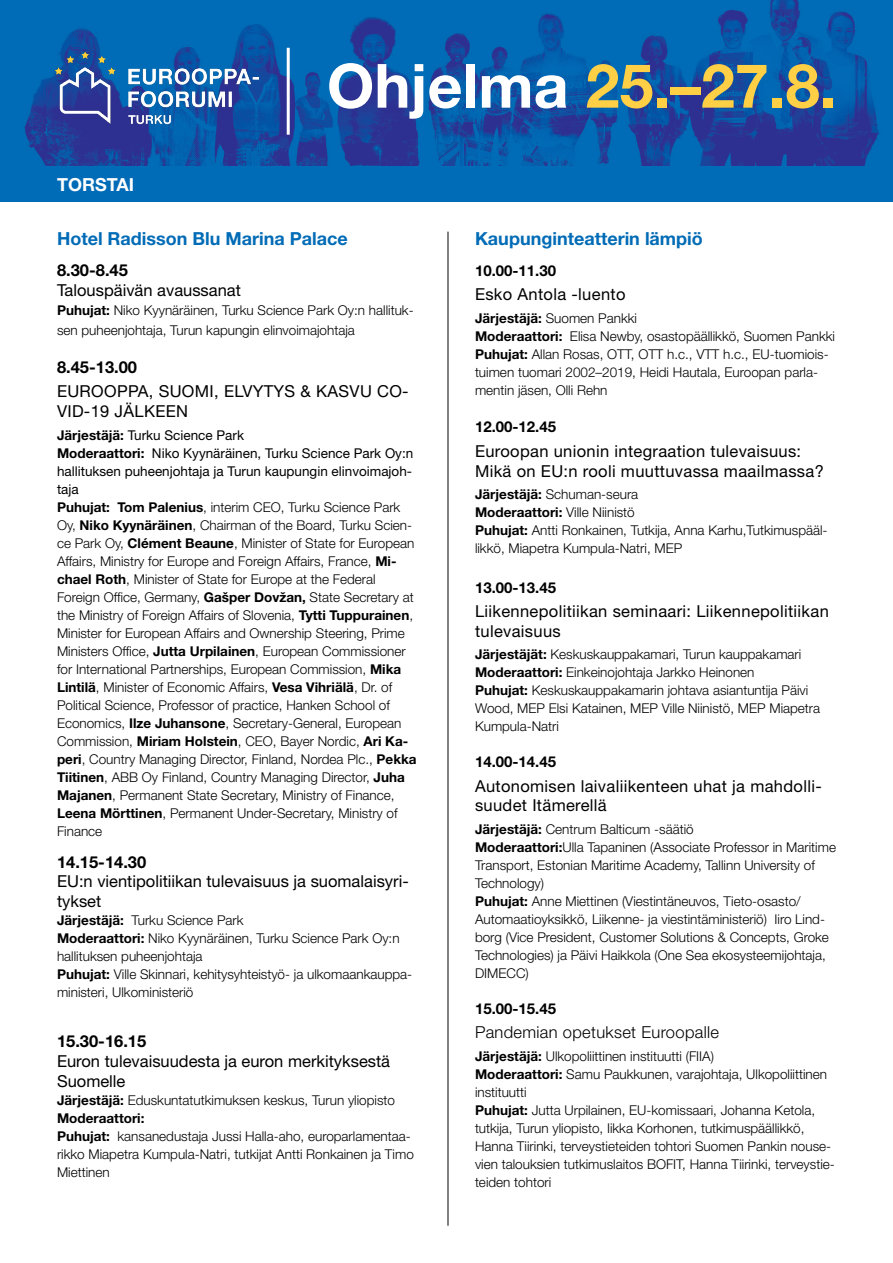
<style>
.page{position:relative;width:893px;height:1263px;background:#fff}
.page>*{position:absolute;margin:0;border:0;box-sizing:border-box;transform-origin:0 0}
.t1{font:700 61.05px "Helvetica Neue LT Std";color:#ffcf45}
.t2{font:700 18px "Helvetica Neue LT Std";color:#006bb6}
.t3{font:700 18px "Helvetica Neue LT Std";color:#fff}
.leipis{font:16.5px/19.8px "Helvetica Neue LT Std";letter-spacing:.02em;color:#000}
.Puhujat{font:16.5px/19.8px "Helvetica Neue LT Std";color:#000}
.Kellonajat{font:700 16.5px "Helvetica Neue LT Std";color:#000}
.leipis-2{font:300 16.5px "Helvetica Neue LT Std";letter-spacing:.02em;color:#000}
.Puhujat-2{font:700 16.5px "Helvetica Neue LT Std";color:#000}
.Puhujat-3{font:700 15px "Helvetica Neue LT Std";color:#000}
.Kellonajat-2{font:700 15px "Helvetica Neue LT Std";color:#000}
.Puhujat-4{font:300 13.5px/18px "Helvetica Neue LT Std";color:#000}
.Puhujat-5{font:13.5px/18px "Helvetica Neue LT Std";color:#000;text-align:justify}
.Puhujat-6{font:700 13.5px "Helvetica Neue LT Std";color:#000}
.s1{color:#fff}
.s2{font-weight:700}
.s3{font-weight:300}
</style>
<div class="page">
<img style="left:0;top:0;width:893px;height:166px">
<div style="left:0;top:166px;width:893px;height:36px;background:#006bb6"></div>
<hr style="left:287px;top:48px;width:3px;height:87px;background:#fff">
<hr style="left:447px;top:232px;width:2px;height:994px;background:#57585a">
<img style="left:38px;top:38px;width:237px;height:100px">
<h2 class="t3" style="left:57px;top:173px;width:78px">TORSTAI</h2>
<h1 class="t1" style="left:327px;top:48px;width:511px"><span class="s1">Ohjelma</span> 25.–27.8.</h1>
<h3 class="t2" style="left:57px;top:227px;width:292px">Hotel Radisson Blu Marina Palace</h3>
<h4 class="Kellonajat" style="left:57px;top:260px;width:72px">8.30-8.45</h4>
<p class="Puhujat" style="left:57px;top:280px;width:185px">Talouspäivän avaussanat</p>
<p class="Puhujat-4" style="left:57px;top:300px;width:358px;line-height:19.8px"><span class="s2">Puhujat:</span> Niko Kyynäräinen, Turku Science Park Oy:n hallituk&shy;sen puheenjohtaja, Turun kapungin elinvoimajohtaja</p>
<p class="Puhujat-2" style="left:57px;top:357px;width:82px">8.45-13.00</p>
<p class="leipis" style="left:57px;top:381px;width:353px">EUROOPPA, SUOMI, ELVYTYS &amp; KASVU CO-<br>VID-19 JÄLKEEN</p>
<p class="Puhujat-5" style="left:57px;top:426px;width:189px"><span class="s2">Järjestäjä:</span> Turku Science Park</p>
<p class="Puhujat-5" style="left:57px;top:444px;width:358px"><span class="s2">Moderaattori:</span> Niko Kyynäräinen, Turku Science Park Oy:n hallituksen puheenjohtaja ja Turun kaupungin elinvoimajoh&shy;taja</p>
<p class="Puhujat-4" style="left:57px;top:498px;width:345px"><span class="s2">Puhujat: Tom Palenius</span>, interim CEO, Turku Science Park</p>
<p class="Puhujat-4" style="left:57px;top:516px;width:359px">Oy, <span class="s2">Niko Kyynäräinen</span>, Chairman of the Board, Turku Scien&shy;ce Park Oy, <span class="s2">Clément Beaune</span>, Minister of State for European</p>
<p class="Puhujat-4" style="left:57px;top:552px;width:341px">Affairs, Ministry for Europe and Foreign Affairs, France, <span class="s2">Mi-</span></p>
<p class="Puhujat-4" style="left:57px;top:570px;width:361px"><span class="s2">chael Roth</span>, Minister of State for Europe at the Federal Foreign Office, Germany, <span class="s2">Gašper Dovžan,</span> State Secretary at the Ministry of Foreign Affairs of Slovenia, <span class="s2">Tytti Tuppurainen</span>, Minister for European Affairs and Ownership Steering, Prime Ministers Office, <span class="s2">Jutta Urpilainen</span>, European Commissioner for International Partnerships, European Commission, <span class="s2">Mika Lintilä</span>, Minister of Economic Affairs, <span class="s2">Vesa Vihriälä</span>, Dr. of Political Science, Professor of practice, Hanken School of Economics, <span class="s2">Ilze Juhansone</span>, Secretary-General, European Commission, <span class="s2">Miriam Holstein</span>, CEO, Bayer Nordic, <span class="s2">Ari Ka&shy;peri</span>, Country Managing Director, Finland, Nordea Plc., <span class="s2">Pekka Tiitinen</span>, ABB Oy Finland, Country Managing Director, <span class="s2">Juha Majanen</span>, Permanent State Secretary, Ministry of Finance, <span class="s2">Leena Mörttinen</span>, Permanent Under-Secretary, Ministry of Finance</p>
<h4 class="Kellonajat" style="left:57px;top:851px;width:91px">14.15-14.30</h4>
<p class="Puhujat" style="left:57px;top:871px;width:353px">EU:n vientipolitiikan tulevaisuus ja suomalaisyri&shy;tykset</p>
<p class="Puhujat-4" style="left:57px;top:911px;width:188px"><span class="s2">Järjestäjä:</span> Turku Science Park</p>
<p class="Puhujat-4" style="left:57px;top:929px;width:344px"><span class="s2">Moderaattori:</span> Niko Kyynäräinen, Turku Science Park Oy:n hallituksen puheenjohtaja</p>
<p class="Puhujat-4" style="left:57px;top:965px;width:357px"><span class="s2">Puhujat:</span> Ville Skinnari, kehitysyhteistyö- ja ulkomaankauppa&shy;ministeri, Ulkoministeriö</p>
<h4 class="Kellonajat" style="left:57px;top:1031px;width:91px">15.30-16.15</h4>
<p class="Puhujat" style="left:57px;top:1051px;width:335px">Euron tulevaisuudesta ja euron merkityksestä<br>Suomelle</p>
<p class="Puhujat-4" style="left:57px;top:1090px;width:340px"><span class="s2">Järjestäjä:</span> Eduskuntatutkimuksen keskus, Turun yliopisto</p>
<p class="Puhujat-6" style="left:57px;top:1109px;width:89px">Moderaattori:</p>
<p class="Puhujat-4" style="left:57px;top:1126px;width:358px"><span class="s2">Puhujat:</span> kansanedustaja Jussi Halla-aho, europarlamentaa&shy;rikko Miapetra Kumpula-Natri, tutkijat Antti Ronkainen ja Timo<br>Miettinen</p>
<h3 class="t2" style="left:475px;top:227px;width:229px">Kaupunginteatterin lämpiö</h3>
<h4 class="Kellonajat-2" style="left:475px;top:261px;width:83px">10.00-11.30</h4>
<p class="leipis" style="left:475px;top:284px;width:152px">Esko Antola -luento</p>
<p class="Puhujat-4" style="left:475px;top:309px;width:164px"><span class="s2">Järjestäjä:</span> Suomen Pankki</p>
<p class="Puhujat-4" style="left:475px;top:327px;width:362px"><span class="s2">Moderaattori:</span> Elisa Newby, osastopäällikkö, Suomen Pankki</p>
<p class="Puhujat-4" style="left:475px;top:345px;width:355px"><span class="s2">Puhujat:</span> Allan Rosas, OTT, OTT h.c., VTT h.c., EU-tuomiois&shy;tuimen tuomari 2002–2019, Heidi Hautala, Euroopan parla&shy;mentin jäsen, Olli Rehn</p>
<p class="Puhujat-3" style="left:475px;top:418px;width:83px">12.00-12.45</p>
<p class="leipis" style="left:475px;top:441px;width:350px">Euroopan unionin integraation tulevaisuus:<br>Mikä on EU:n rooli muuttuvassa maailmassa?</p>
<p class="Puhujat-4" style="left:475px;top:485px;width:165px"><span class="s2">Järjestäjä:</span> Schuman-seura</p>
<p class="Puhujat-6" style="left:475px;top:504px;width:161px">Moderaattori: <span class="s3">Ville Niinistö</span></p>
<p class="Puhujat-4" style="left:475px;top:521px;width:354px"><span class="s2">Puhujat:</span> Antti Ronkainen, Tutkija, Anna Karhu,Tutkimuspääl&shy;likkö, Miapetra Kumpula-Natri, MEP</p>
<p class="Puhujat-3" style="left:475px;top:578px;width:83px">13.00-13.45</p>
<p class="leipis" style="left:475px;top:601px;width:355px">Liikennepolitiikan seminaari: Liikennepolitiikan tulevaisuus</p>
<p class="Puhujat-4" style="left:475px;top:645px;width:328px"><span class="s2">Järjestäjät:</span> Keskuskauppakamari, Turun kauppakamari</p>
<p class="Puhujat-4" style="left:475px;top:663px;width:281px"><span class="s2">Moderaattori:</span> Einkeinojohtaja Jarkko Heinonen</p>
<p class="Puhujat-4" style="left:475px;top:681px;width:347px"><span class="s2">Puhujat:</span> Keskuskauppakamarin johtava asiantuntija Päivi<br>Wood, MEP Elsi Katainen, MEP Ville Niinistö, MEP Miapetra<br>Kumpula-Natri</p>
<p class="Puhujat-3" style="left:475px;top:753px;width:83px">14.00-14.45</p>
<p class="leipis" style="left:475px;top:776px;width:348px">Autonomisen laivaliikenteen uhat ja mahdolli&shy;suudet Itämerellä</p>
<p class="Puhujat-4" style="left:475px;top:820px;width:220px"><span class="s2">Järjestäjä:</span> Centrum Balticum -säätiö</p>
<p class="Puhujat-4" style="left:475px;top:838px;width:362px"><span class="s2">Moderaattori:</span>Ulla Tapaninen (Associate Professor in Maritime<br>Transport, Estonian Maritime Academy, Tallinn University of<br>Technology)</p>
<p class="Puhujat-4" style="left:475px;top:892px;width:355px"><span class="s2">Puhujat:</span> Anne Miettinen (Viestintäneuvos, Tieto-osasto/ Automaatioyksikkö, Liikenne- ja viestintäministeriö) Iiro Lind&shy;borg (Vice President, Customer Solutions &amp; Concepts, Groke Technologies) ja Päivi Haikkola (One Sea ekosysteemijohtaja, DIMECC)</p>
<p class="Puhujat-3" style="left:475px;top:999px;width:83px">15.00-15.45</p>
<p class="leipis-2" style="left:475px;top:1022px;width:246px">Pandemian opetukset Euroopalle</p>
<p class="Puhujat-4" style="left:475px;top:1047px;width:240px"><span class="s2">Järjestäjä:</span> Ulkopoliittinen instituutti (FIIA)</p>
<p class="Puhujat-4" style="left:475px;top:1065px;width:354px"><span class="s2">Moderaattori:</span> Samu Paukkunen, varajohtaja, Ulkopoliittinen instituutti</p>
<p class="Puhujat-4" style="left:475px;top:1101px;width:361px"><span class="s2">Puhujat:</span> Jutta Urpilainen, EU-komissaari, Johanna Ketola, tutkija, Turun yliopisto, Iikka Korhonen, tutkimuspäällikkö, Hanna Tiirinki, terveystieteiden tohtori Suomen Pankin nouse&shy;vien talouksien tutkimuslaitos BOFIT, Hanna Tiirinki, terveystie&shy;teiden tohtori</p>
</div>
